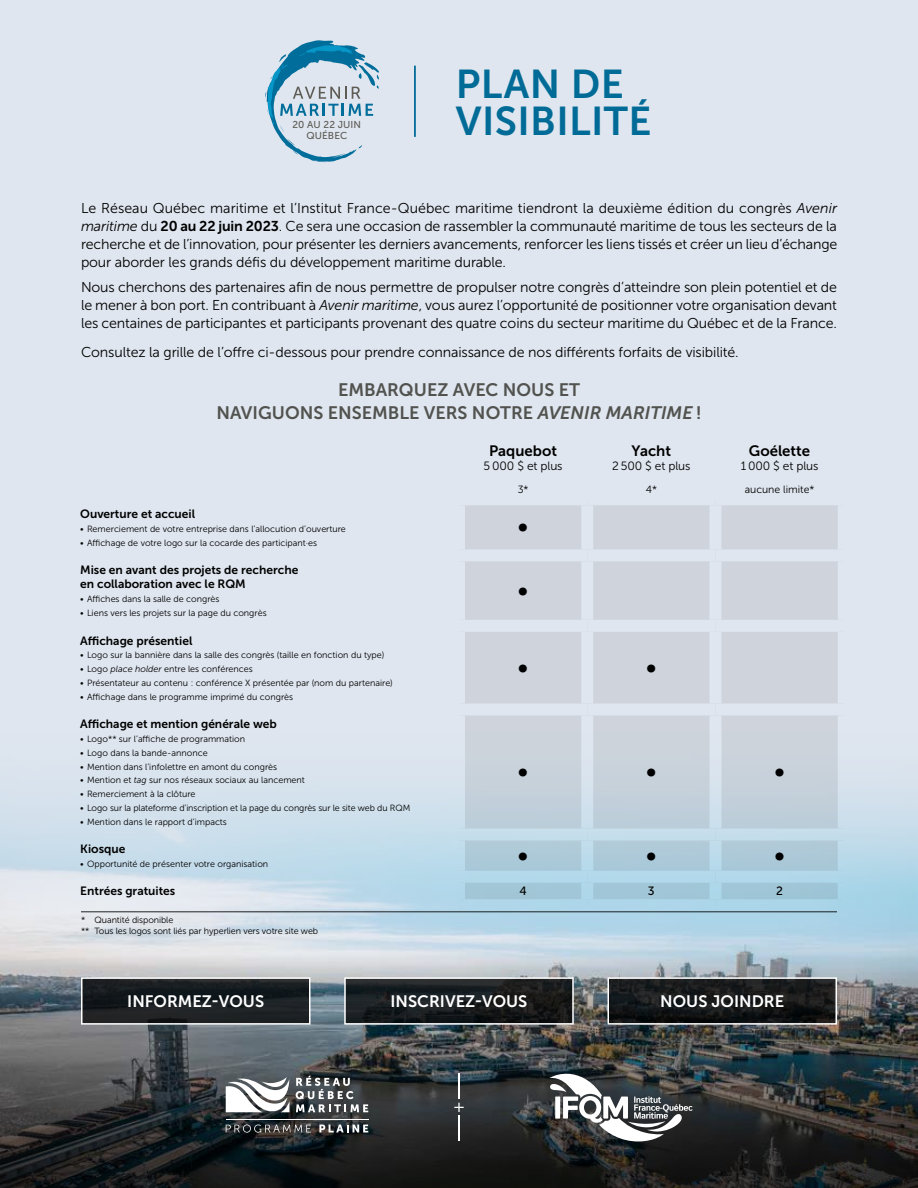
<style>
.page{position:relative;width:918px;height:1188px;background:#dfe6ef}
.page>*{position:absolute;margin:0;border:0;box-sizing:border-box;transform-origin:0 0}
.t1{font:40.05px/37.3px "Museo Sans 700";letter-spacing:.01em;color:#006b97}
.t2{font:24px "Museo Sans 700";color:#000}
.t3{font:18px/22.5px "Museo Sans 700";color:#5e5d55;text-align:center}
.t4{font:16.5px "Museo Sans 700";color:#fff}
.t5{font:15px "Museo Sans 700";color:#000}
.t6{font:14.25px/18px "Museo Sans 300";letter-spacing:-.01em;color:#000;text-align:justify}
.t7{font:12px/14.4px "Museo Sans 700";color:#000}
.t8{font:12px "Museo Sans 300";letter-spacing:-.01em;color:#000}
.t9{font:12px "Museo Sans 500";color:#000}
.t10{font:10.5px "Museo Sans 300";color:#000}
.t11{font:10.05px/10.8px "Museo Sans 500";letter-spacing:.01em;color:#5d5b54;text-align:center}
.t12{font:9px/10.8px "Museo Sans 300";color:#000}
.s1{font-style:italic}
.s2{font-family:"Museo Sans 700"}
</style>
<div class="page">
<img style="left:0;top:792px;width:918px;height:162px">
<img style="left:0;top:954px;width:918px;height:234px">
<svg style="left:611px;top:980px;width:223px;height:42px;background:#161819"></svg>
<div style="left:608px;top:977px;width:229px;height:48px;border:2px solid #fff"></div>
<svg style="left:84px;top:980px;width:223px;height:42px;background:#191d20"></svg>
<div style="left:81px;top:977px;width:229px;height:48px;border:2px solid #fff"></div>
<svg style="left:347px;top:980px;width:224px;height:42px;background:#191d1e"></svg>
<div style="left:344px;top:977px;width:230px;height:48px;border:2px solid #fff"></div>
<hr style="left:458px;top:1074px;width:2px;height:25px;background:#fff">
<hr style="left:458px;top:1116px;width:2px;height:25px;background:#fff">
<svg style="left:454px;top:1103px;width:10px;height:9px"></svg>
<svg style="left:296px;top:1076px;width:72px;height:36px;background:#666a6c"></svg>
<svg style="left:226px;top:1077px;width:63px;height:35px;background:#bec0c1"></svg>
<svg style="left:226px;top:1125px;width:85px;height:8px"></svg>
<svg style="left:319px;top:1125px;width:49px;height:7px"></svg>
<hr style="left:226px;top:1119px;width:142px;height:1px;background:#fff">
<svg style="left:549px;top:1074px;width:144px;height:67px;background:#6f7172"></svg>
<hr style="left:81px;top:912px;width:756px;height:1px;background:#000">
<svg style="left:465px;top:505px;width:373px;height:394px;background:#c6d0db"></svg>
<div style="left:581px;top:505px;width:12px;height:44px;background:#dfe6ef"></div>
<div style="left:710px;top:505px;width:12px;height:44px;background:#dfe6ef"></div>
<div style="left:459px;top:549px;width:128px;height:12px;background:#dfe6ef"></div>
<div style="left:587px;top:549px;width:129px;height:12px;background:#dfe6ef"></div>
<div style="left:581px;top:561px;width:12px;height:59px;background:#dfe6ef"></div>
<div style="left:716px;top:549px;width:134px;height:12px;background:#dfe6ef"></div>
<div style="left:710px;top:561px;width:12px;height:59px;background:#dfe6ef"></div>
<div style="left:459px;top:620px;width:128px;height:12px;background:#dfe6ef"></div>
<div style="left:587px;top:620px;width:129px;height:12px;background:#dfe6ef"></div>
<div style="left:581px;top:632px;width:12px;height:71px;background:#dfe6ef"></div>
<div style="left:716px;top:620px;width:134px;height:12px;background:#dfe6ef"></div>
<div style="left:710px;top:632px;width:12px;height:71px;background:#dfe6ef"></div>
<div style="left:68px;top:715px;width:12px;height:114px;background:#dbe4ee"></div>
<div style="left:459px;top:703px;width:128px;height:12px;background:#dfe6ef"></div>
<svg style="left:453px;top:792px;width:12px;height:37px"></svg>
<div style="left:587px;top:703px;width:129px;height:12px;background:#dfe6ef"></div>
<svg style="left:581px;top:715px;width:12px;height:114px"></svg>
<div style="left:716px;top:703px;width:134px;height:12px;background:#dfe6ef"></div>
<svg style="left:710px;top:715px;width:12px;height:114px"></svg>
<svg style="left:838px;top:792px;width:12px;height:37px"></svg>
<div style="left:68px;top:829px;width:391px;height:12px;background:#cadeeb"></div>
<div style="left:68px;top:841px;width:12px;height:30px;background:#c7dcea"></div>
<div style="left:459px;top:829px;width:128px;height:12px;background:#c5deec"></div>
<div style="left:453px;top:841px;width:12px;height:30px;background:#bcdbeb"></div>
<div style="left:587px;top:829px;width:129px;height:12px;background:#c5deec"></div>
<div style="left:581px;top:841px;width:12px;height:30px;background:#bcdbeb"></div>
<div style="left:716px;top:829px;width:134px;height:12px;background:#c5ddeb"></div>
<div style="left:710px;top:841px;width:12px;height:30px;background:#bbdbeb"></div>
<div style="left:838px;top:841px;width:12px;height:30px;background:#b9d9e9"></div>
<svg style="left:68px;top:871px;width:391px;height:12px;fill:#bfdaea"></svg>
<div style="left:68px;top:883px;width:12px;height:16px;background:#e6eaf1"></div>
<div style="left:459px;top:871px;width:128px;height:12px;background:#b2d9eb"></div>
<div style="left:453px;top:883px;width:12px;height:16px;background:#b1d7ea"></div>
<div style="left:587px;top:871px;width:129px;height:12px;background:#b2d9eb"></div>
<div style="left:581px;top:883px;width:12px;height:16px;background:#aed7ea"></div>
<div style="left:716px;top:871px;width:134px;height:12px;background:#b1d8ea"></div>
<div style="left:710px;top:883px;width:12px;height:16px;background:#add7ea"></div>
<div style="left:838px;top:883px;width:12px;height:16px;background:#a9d5e8"></div>
<svg style="left:68px;top:899px;width:391px;height:12px"></svg>
<div style="left:459px;top:899px;width:128px;height:12px;background:#afd6ea"></div>
<div style="left:587px;top:899px;width:129px;height:12px;background:#add6ea"></div>
<div style="left:716px;top:899px;width:134px;height:12px;background:#abd5e9"></div>
<svg style="left:265px;top:40px;width:114px;height:122px"></svg>
<hr style="left:414px;top:66px;width:2px;height:71px;background:#006b97">
<p class="t11" style="left:292px;top:119px;width:70px">20 AU 22 JUIN<br>QUÉBEC</p>
<h1 class="t1" style="left:456px;top:65px;width:197px">PLAN DE<br>VISIBILITÉ</h1>
<p class="t6" style="left:81px;top:199px;width:758px">Le Réseau Québec maritime et l’Institut France-Québec maritime tiendront la deuxième édition du congrès <span class="s1">Avenir maritime</span> du <span class="s2">20 au 22 juin 2023</span>. Ce sera une occasion de rassembler la communauté maritime de tous les secteurs de la recherche et de l’innovation, pour présenter les derniers avancements, renforcer les liens tissés et créer un lieu d’échange pour aborder les grands défis du développement maritime durable.</p>
<p class="t6" style="left:81px;top:278px;width:758px">Nous cherchons des partenaires afin de nous permettre de propulser notre congrès d’atteindre son plein potentiel et de le mener à bon port. En contribuant à <span class="s1">Avenir maritime</span>, vous aurez l’opportunité de positionner votre organisation devant les centaines de participantes et participants provenant des quatre coins du secteur maritime du Québec et de la France.</p>
<p class="t6" style="left:81px;top:343px;width:659px">Consultez la grille de l’offre ci-dessous pour prendre connaissance de nos différents forfaits de visibilité.</p>
<p class="t3" style="left:216px;top:379px;width:487px">EMBARQUEZ AVEC NOUS ET<br>NAVIGUONS ENSEMBLE VERS NOTRE <span class="s1">AVENIR MARITIME</span> !</p>
<p class="t5" style="left:489px;top:442px;width:70px">Paquebot</p>
<p class="t8" style="left:484px;top:459px;width:80px">5 000 $ et plus</p>
<p class="t5" style="left:749px;top:442px;width:63px">Goélette</p>
<p class="t8" style="left:741px;top:459px;width:79px">1 000 $ et plus</p>
<p class="t5" style="left:632px;top:442px;width:41px">Yacht</p>
<p class="t8" style="left:612px;top:459px;width:80px">2 500 $ et plus</p>
<p class="t7" style="left:80px;top:507px;width:116px">Ouverture et accueil</p>
<p class="t12" style="left:80px;top:523px;width:267px">• Remerciement de votre entreprise dans l’allocution d’ouverture</p>
<p class="t12" style="left:80px;top:537px;width:239px">• Affichage de votre logo sur la cocarde des participant·es</p>
<p class="t7" style="left:80px;top:563px;width:220px">Mise en avant des projets de recherche en collaboration avec le RQM</p>
<p class="t12" style="left:80px;top:594px;width:141px">• Affiches dans la salle de congrès</p>
<p class="t12" style="left:80px;top:608px;width:188px">• Liens vers les projets sur la page du congrès</p>
<p class="t7" style="left:80px;top:633px;width:114px">Affichage présentiel</p>
<p class="t12" style="left:80px;top:650px;width:306px">• Logo sur la bannière dans la salle des congrès (taille en fonction du type)</p>
<p class="t12" style="left:80px;top:664px;width:174px">• Logo <span class="s1">place holder</span> entre les conférences</p>
<p class="t12" style="left:80px;top:678px;width:314px">• Présentateur au contenu : conférence X présentée par (nom du partenaire)</p>
<p class="t12" style="left:80px;top:691px;width:214px">• Affichage dans le programme imprimé du congrès</p>
<p class="t7" style="left:80px;top:717px;width:198px">Affichage et mention générale web</p>
<p class="t12" style="left:80px;top:734px;width:166px">• Logo** sur l’affiche de programmation</p>
<p class="t12" style="left:80px;top:747px;width:129px">• Logo dans la bande-annonce</p>
<p class="t12" style="left:80px;top:761px;width:198px">• Mention dans l’infolettre en amont du congrès</p>
<p class="t12" style="left:80px;top:775px;width:226px">• Mention et <span class="s1">tag</span> sur nos réseaux sociaux au lancement</p>
<p class="t12" style="left:80px;top:789px;width:117px">• Remerciement à la clôture</p>
<p class="t12" style="left:80px;top:803px;width:332px">• Logo sur la plateforme d’inscription et la page du congrès sur le site web du RQM</p>
<p class="t12" style="left:80px;top:816px;width:148px">• Mention dans le rapport d’impacts</p>
<p class="t7" style="left:80px;top:842px;width:47px">Kiosque</p>
<p class="t12" style="left:80px;top:859px;width:190px">• Opportunité de présenter votre organisation</p>
<p class="t10" style="left:518px;top:483px;width:12px">3*</p>
<p class="t10" style="left:646px;top:483px;width:13px">4*</p>
<p class="t10" style="left:745px;top:483px;width:71px">aucune limite*</p>
<h2 class="t2" style="left:518px;top:515px;width:12px">•</h2>
<h2 class="t2" style="left:518px;top:578px;width:12px">•</h2>
<h2 class="t2" style="left:518px;top:655px;width:12px">•</h2>
<h2 class="t2" style="left:646px;top:655px;width:12px">•</h2>
<h2 class="t2" style="left:518px;top:759px;width:12px">•</h2>
<h2 class="t2" style="left:646px;top:759px;width:12px">•</h2>
<h2 class="t2" style="left:774px;top:759px;width:12px">•</h2>
<h2 class="t2" style="left:518px;top:843px;width:12px">•</h2>
<h2 class="t2" style="left:646px;top:843px;width:12px">•</h2>
<h2 class="t2" style="left:774px;top:843px;width:12px">•</h2>
<p class="t7" style="left:80px;top:884px;width:97px">Entrées gratuites</p>
<p class="t9" style="left:519px;top:885px;width:9px">4</p>
<p class="t9" style="left:648px;top:885px;width:8px">3</p>
<p class="t9" style="left:776px;top:885px;width:8px">2</p>
<p class="t12" style="left:81px;top:914px;width:239px">* Quantité disponible<br>** Tous les logos sont liés par hyperlien vers votre site web</p>
<p class="t4" style="left:127px;top:992px;width:138px">INFORMEZ-VOUS</p>
<p class="t4" style="left:391px;top:992px;width:138px">INSCRIVEZ-VOUS</p>
<p class="t4" style="left:660px;top:992px;width:125px">NOUS JOINDRE</p>
</div>
